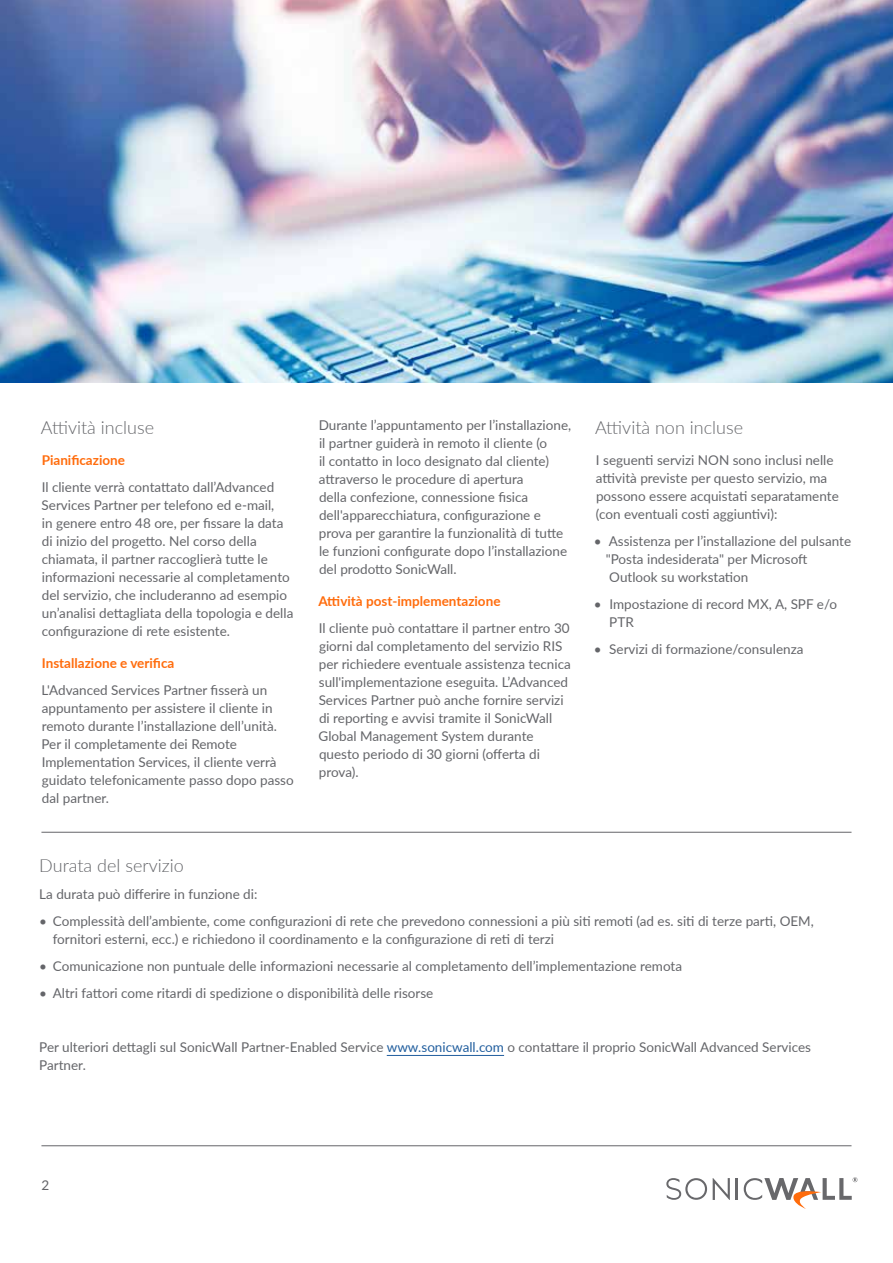
<style>
.page{position:relative;width:893px;height:1263px;background:#fff}
.page>*{position:absolute;margin:0;border:0;box-sizing:border-box;transform-origin:0 0}
.t1{font:300 18px "Lato";color:#646569}
.t2{font:13.5px/18px "Lato";color:#646569}
.t3{font:700 13.5px "Lato";color:#ff6c0c}
.s1{color:#215e9e}
</style>
<div class="page">
<svg style="left:713px;top:1178px;width:17px;height:22px"></svg>
<hr style="left:736px;top:1178px;width:2px;height:22px;background:#68686b">
<svg style="left:666px;top:1178px;width:41px;height:22px"></svg>
<svg style="left:744px;top:1177px;width:113px;height:32px"></svg>
<hr style="left:41px;top:1145px;width:810px;height:1px;background:#646569">
<hr style="left:387px;top:1055px;width:117px;height:1px;background:#215e9e">
<img style="left:0;top:0;width:893px;height:382px">
<hr style="left:41px;top:832px;width:810px;height:1px;background:#646569">
<h1 class="t1" style="left:41px;top:415px;width:115px">Attività incluse</h1>
<p class="t3" style="left:42px;top:450px;width:85px">Pianificazione</p>
<p class="t2" style="left:42px;top:478px;width:253px">Il cliente verrà contattato dall’Advanced Services Partner per telefono ed e-mail,<br>in genere entro 48 ore, per fissare la data di inizio del progetto. Nel corso della chiamata, il partner raccoglierà tutte le informazioni necessarie al completamento del servizio, che includeranno ad esempio un’analisi dettagliata della topologia e della configurazione di rete esistente.</p>
<p class="t3" style="left:42px;top:653px;width:134px">Installazione e verifica</p>
<p class="t2" style="left:42px;top:680px;width:254px">L'Advanced Services Partner fisserà un appuntamento per assistere il cliente in remoto durante l’installazione dell’unità.<br>Per il completamente dei Remote Implementation Services, il cliente verrà guidato telefonicamente passo dopo passo dal partner.</p>
<p class="t2" style="left:319px;top:416px;width:254px">Durante l’appuntamento per l’installazione, il partner guiderà in remoto il cliente (o<br>il contatto in loco designato dal cliente) attraverso le procedure di apertura<br>della confezione, connessione fisica dell'apparecchiatura, configurazione e prova per garantire la funzionalità di tutte le funzioni configurate dopo l’installazione del prodotto SonicWall.</p>
<p class="t3" style="left:318px;top:591px;width:184px">Attività post-implementazione</p>
<p class="t2" style="left:319px;top:618px;width:254px">Il cliente può contattare il partner entro 30 giorni dal completamento del servizio RIS per richiedere eventuale assistenza tecnica sull'implementazione eseguita. L’Advanced Services Partner può anche fornire servizi di reporting e avvisi tramite il SonicWall Global Management System durante questo periodo di 30 giorni (offerta di prova).</p>
<h1 class="t1" style="left:595px;top:415px;width:150px">Attività non incluse</h1>
<p class="t2" style="left:596px;top:451px;width:244px">I seguenti servizi NON sono inclusi nelle attività previste per questo servizio, ma possono essere acquistati separatamente (con eventuali costi aggiuntivi):</p>
<p class="t2" style="left:606px;top:532px;width:247px;text-indent:-12px">• Assistenza per l’installazione del pulsante "Posta indesiderata" per Microsoft<br>Outlook su workstation</p>
<p class="t2" style="left:609px;top:595px;width:229px;text-indent:-15px">• Impostazione di record MX, A, SPF e/o<br>PTR</p>
<p class="t2" style="left:594px;top:640px;width:211px">• Servizi di formazione/consulenza</p>
<h1 class="t1" style="left:39px;top:853px;width:146px">Durata del servizio</h1>
<p class="t2" style="left:39px;top:885px;width:220px">La durata può differire in funzione di:</p>
<p class="t2" style="left:53px;top:912px;width:763px;text-indent:-14px">• Complessità dell’ambiente, come configurazioni di rete che prevedono connessioni a più siti remoti (ad es. siti di terze parti, OEM, fornitori esterni, ecc.) e richiedono il coordinamento e la configurazione di reti di terzi</p>
<p class="t2" style="left:39px;top:957px;width:644px">• Comunicazione non puntuale delle informazioni necessarie al completamento dell’implementazione remota</p>
<p class="t2" style="left:39px;top:984px;width:396px">• Altri fattori come ritardi di spedizione o disponibilità delle risorse</p>
<p class="t2" style="left:39px;top:1038px;width:773px">Per ulteriori dettagli sul SonicWall Partner-Enabled Service <span class="s1">www.sonicwall.com</span> o contattare il proprio SonicWall Advanced Services<br>Partner.</p>
<p class="t2" style="left:41px;top:1176px;width:9px">2</p>
</div>
